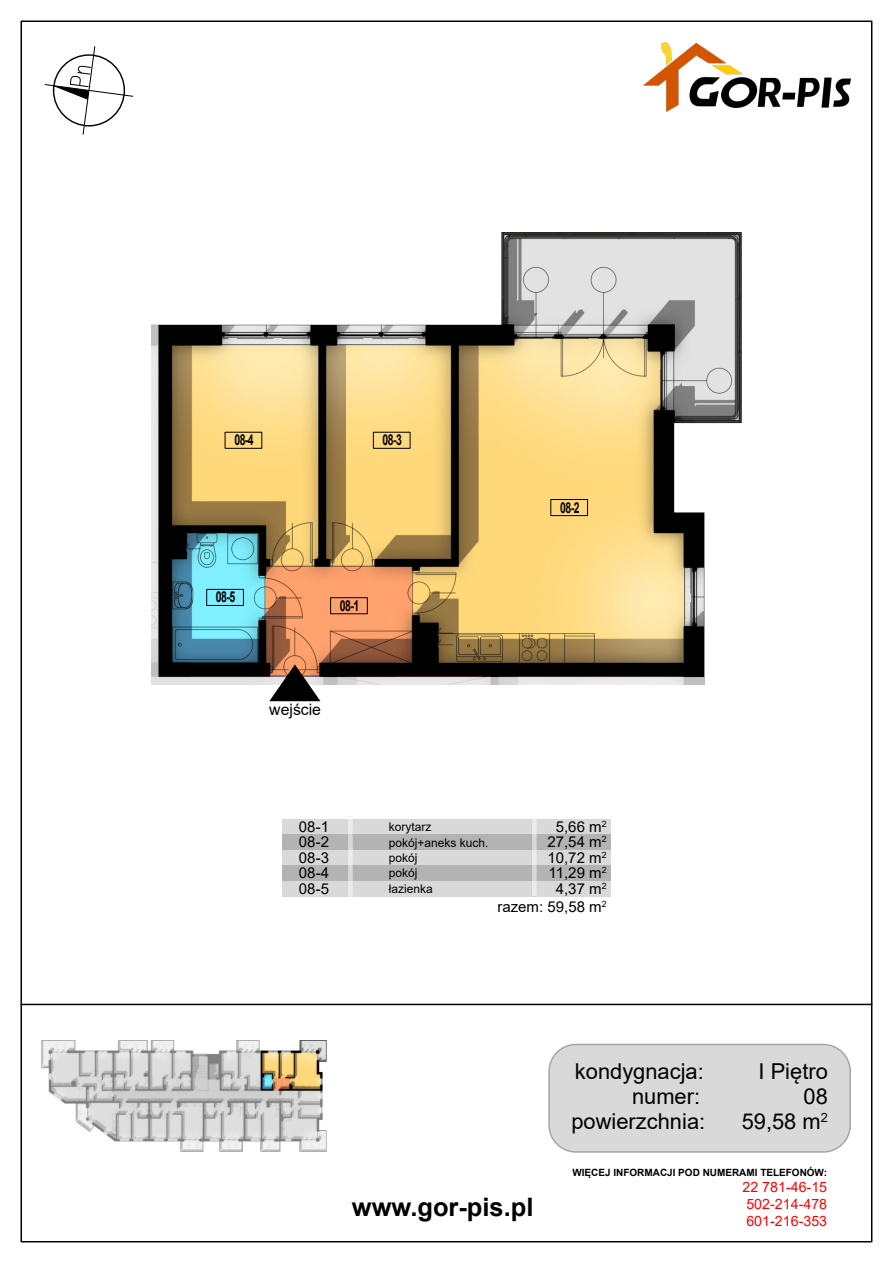
<style>
.page{position:relative;width:893px;height:1263px;background:#fff}
.page>*{position:absolute;margin:0;border:0;box-sizing:border-box;transform-origin:0 0}
.t1{font:700 25.5px "Arial";color:#000}
.t2{font:21.9px "Arial";color:#000}
.t3{font:15.75px "Arial";color:#000}
.t4{font:15px/15.9px "Arial";color:#000}
.t5{font:700 15px "Arial";letter-spacing:-.05em;color:#000;scale:.7 1}
.t6{font:14.25px/16.6px "Arial";color:#f00;text-align:justify}
.t7{font:12px/15.6px "Arial";color:#000}
.t8{font:700 9.9px "Arial";color:#000}
</style>
<div class="page">
<img style="left:643px;top:42px;width:207px;height:70px">
<svg style="left:44px;top:46px;width:90px;height:89px"></svg>
<hr style="left:21px;top:1004px;width:851px;height:1px;background:#000">
<img style="left:41px;top:1041px;width:286px;height:110px">
<img style="left:151px;top:233px;width:591px;height:451px">
<svg style="left:269px;top:664px;width:51px;height:37px"></svg>
<div style="left:282px;top:819px;width:329px;height:15px;background:#d9d9d9"></div>
<div style="left:282px;top:834px;width:329px;height:16px;background:#b3b3b3"></div>
<div style="left:282px;top:850px;width:329px;height:15px;background:#d9d9d9"></div>
<div style="left:282px;top:881px;width:329px;height:15px;background:#d9d9d9"></div>
<div style="left:282px;top:865px;width:329px;height:16px;background:#b3b3b3"></div>
<img style="left:349px;top:819px;width:187px;height:78px">
<div style="left:548px;top:1044px;width:303px;height:109px;background:#d9d9d9;border:2px solid #a5a5a5;border-radius:27px"></div>
<div style="left:330px;top:597px;width:38px;height:17px;border:1px solid #000"></div>
<div style="left:550px;top:499px;width:38px;height:17px;border:1px solid #000"></div>
<div style="left:373px;top:432px;width:37px;height:17px;border:1px solid #000"></div>
<div style="left:225px;top:432px;width:37px;height:17px;border:1px solid #000"></div>
<div style="left:206px;top:589px;width:38px;height:17px;border:1px solid #000"></div>
<p class="t5" style="left:234px;top:434px;width:29px">08-4</p>
<p class="t5" style="left:383px;top:434px;width:29px">08-3</p>
<p class="t5" style="left:216px;top:591px;width:29px">08-5</p>
<p class="t5" style="left:340px;top:600px;width:29px">08-1</p>
<p class="t3" style="left:269px;top:703px;width:53px">wejście</p>
<p class="t5" style="left:560px;top:502px;width:29px">08-2</p>
<p class="t4" style="left:299px;top:820px;width:32px">08-1</p>
<p class="t4" style="left:556px;top:820px;width:52px">5,66 m<sup>2</sup></p>
<p class="t7" style="left:389px;top:820px;width:44px">korytarz</p>
<p class="t4" style="left:299px;top:835px;width:32px">08-2</p>
<p class="t4" style="left:547px;top:835px;width:61px">27,54 m<sup>2</sup></p>
<p class="t4" style="left:299px;top:851px;width:32px">08-3</p>
<p class="t4" style="left:547px;top:851px;width:61px">10,72 m<sup>2</sup></p>
<p class="t7" style="left:389px;top:836px;width:101px">pokój+aneks kuch.</p>
<p class="t7" style="left:389px;top:851px;width:46px">pokój pokój łazienka</p>
<p class="t4" style="left:299px;top:867px;width:32px">08-4<br>08-5</p>
<p class="t4" style="left:549px;top:867px;width:59px;text-align:center">11,29 m<sup>2<br></sup>4,37 m<sup>2</sup></p>
<p class="t4" style="left:497px;top:900px;width:111px">razem: 59,58 m<sup>2</sup></p>
<h1 class="t1" style="left:352px;top:1198px;width:183px">www.gor-pis.pl</h1>
<h2 class="t2" style="left:575px;top:1063px;width:130px">kondygnacja:</h2>
<h2 class="t2" style="left:759px;top:1063px;width:71px">I Piętro</h2>
<h2 class="t2" style="left:632px;top:1088px;width:70px">numer:</h2>
<h2 class="t2" style="left:803px;top:1088px;width:26px">08</h2>
<h2 class="t2" style="left:571px;top:1113px;width:135px">powierzchnia:</h2>
<h2 class="t2" style="left:742px;top:1113px;width:88px">59,58 m<sup>2</sup></h2>
<p class="t8" style="left:572px;top:1168px;width:256px">WIĘCEJ INFORMACJI POD NUMERAMI TELEFONÓW:</p>
<p class="t6" style="left:742px;top:1180px;width:86px">22 781-46-15<br>502-214-478<br>601-216-353</p>
</div>
